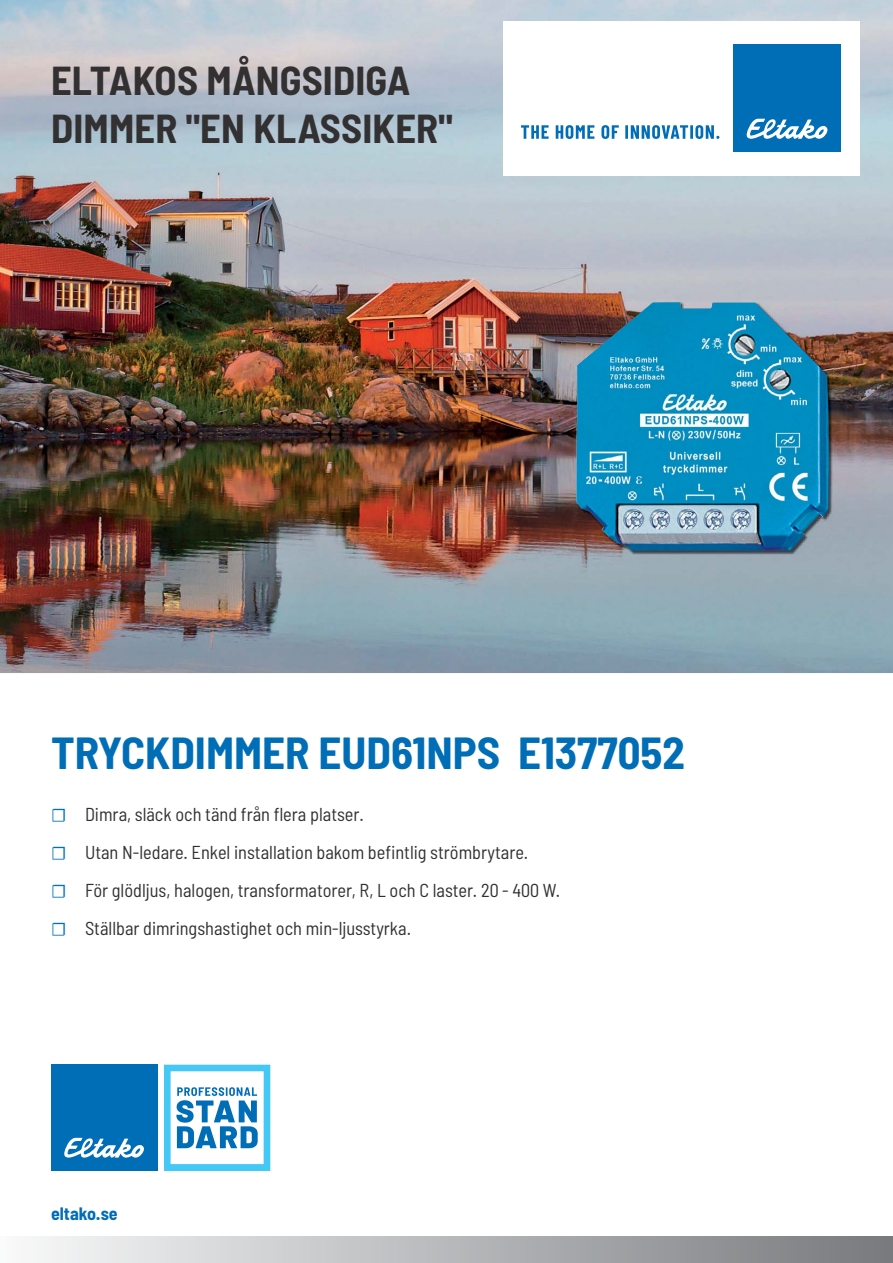
<style>
.page{position:relative;width:893px;height:1263px;background:#fff}
.page>*{position:absolute;margin:0;border:0;box-sizing:border-box;transform-origin:0 0}
.t1{font:700 semi-condensed 45px "Barlow";color:#006db7}
.t2{font:700 semi-condensed 40.5px/48px "Barlow";letter-spacing:.005em;color:#323031}
.t3{font:semi-condensed 18.75px/38px "Barlow";color:#323031}
.t4{font:700 semi-condensed 18px "Barlow";color:#006db7}
.s1{font-family:"Minion Pro";font-stretch:normal;color:#0071ba}
</style>
<div class="page">
<img style="left:0;top:0;width:893px;height:673px">
<div style="left:0;top:1236px;width:893px;height:27px;background:linear-gradient(to right,#f9f9fa,#77797c)"></div>
<div style="left:51px;top:1065px;width:106px;height:106px;background:#006db7"></div>
<svg style="left:64px;top:1138px;width:80px;height:20px"></svg>
<svg style="left:164px;top:1065px;width:106px;height:106px"></svg>
<div style="left:503px;top:21px;width:356px;height:155px;background:#fff"></div>
<div style="left:733px;top:45px;width:108px;height:107px;background:#006db7"></div>
<svg style="left:746px;top:119px;width:82px;height:20px"></svg>
<svg style="left:521px;top:125px;width:27px;height:14px"></svg>
<svg style="left:556px;top:125px;width:38px;height:14px"></svg>
<svg style="left:601px;top:125px;width:18px;height:14px"></svg>
<svg style="left:625px;top:125px;width:94px;height:14px"></svg>
<img style="left:577px;top:302px;width:256px;height:252px">
<img style="left:576px;top:302px;width:253px;height:248px">
<h2 class="t2" style="left:51px;top:57px;width:403px">ELTAKOS MÅNGSIDIGA<br>DIMMER "EN KLASSIKER"</h2>
<h1 class="t1" style="left:51px;top:727px;width:635px">TRYCKDIMMER EUD61NPS E1377052</h1>
<p class="t3" style="left:51px;top:798px;width:511px"><span class="s1">☐</span> Dimra, släck och tänd från flera platser.<br><span class="s1">☐</span> Utan N-ledare. Enkel installation bakom befintlig strömbrytare.<br><span class="s1">☐</span> För glödljus, halogen, transformatorer, R, L och C laster. 20 - 400 W. <span class="s1">☐</span> Ställbar dimringshastighet och min-ljusstyrka.</p>
<p class="t4" style="left:51px;top:1204px;width:68px">eltako.se</p>
</div>
